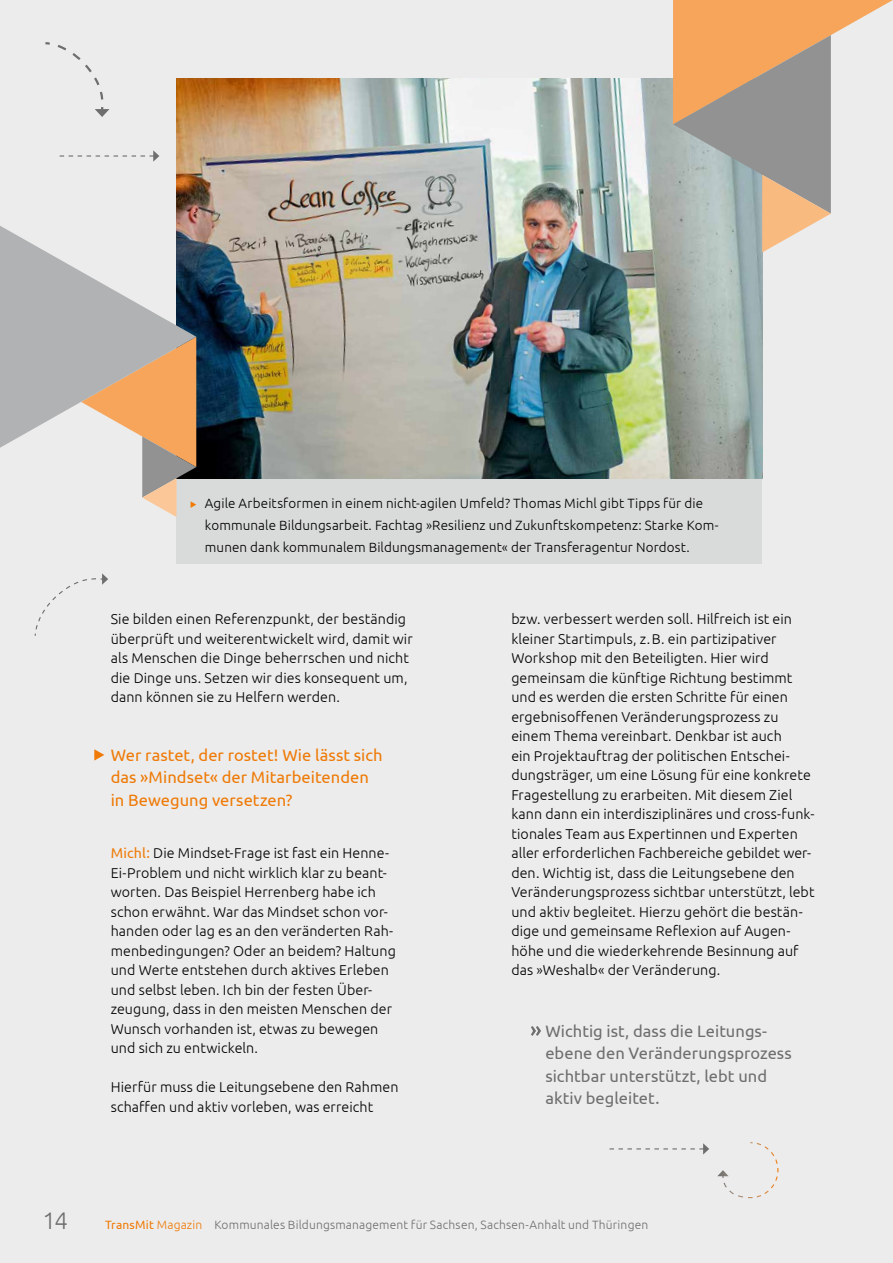
<style>
.page{position:relative;width:893px;height:1263px;background:#ececec}
.page>*{position:absolute;margin:0;border:0;box-sizing:border-box;transform-origin:0 0}
.t1{font:300 24px "Ubuntu";color:#6e6e6e}
.t2{font:16.5px/22.5px "Ubuntu";letter-spacing:.005em;color:#6e6e6e}
.t3{font:16.5px/22.5px "Ubuntu";letter-spacing:.005em;color:#ef7a06}
.t4{font:300 14.25px/19.5px "Ubuntu";letter-spacing:.005em;color:#000}
.t5{font:300 13.5px/21.9px "Ubuntu";letter-spacing:.01em;color:#000}
.t6{font:300 12px "Ubuntu";letter-spacing:.015em;color:#6e6e6e}
.s1{font-weight:400;color:#ef7a06}
.s2{color:#ef7a06}
</style>
<div class="page">
<svg style="left:531px;top:1026px;width:10px;height:10px"></svg>
<svg style="left:94px;top:749px;width:10px;height:12px"></svg>
<div style="left:176px;top:478px;width:586px;height:85px;background:#d9dada"></div>
<img style="left:176px;top:78px;width:586px;height:400px">
<svg style="left:673px;top:0;width:220px;height:252px"></svg>
<svg style="left:0;top:226px;width:196px;height:291px"></svg>
<svg style="left:45px;top:42px;width:64px;height:75px"></svg>
<svg style="left:60px;top:150px;width:99px;height:12px"></svg>
<svg style="left:609px;top:1143px;width:100px;height:11px"></svg>
<svg style="left:717px;top:1142px;width:62px;height:57px"></svg>
<svg style="left:34px;top:573px;width:74px;height:63px"></svg>
<p class="t5" style="left:205px;top:492px;width:515px">Agile Arbeitsformen in einem nicht-agilen Umfeld? Thomas Michl gibt Tipps für die kommunale Bildungsarbeit. Fachtag »Resilienz und Zukunftskompetenz: Starke Kom&shy;munen dank kommunalem Bildungsmanagement« der Transferagentur Nordost.</p>
<p class="t4" style="left:111px;top:609px;width:304px">Sie bilden einen Referenzpunkt, der beständig überprüft und weiterentwickelt wird, damit wir als Menschen die Dinge beherrschen und nicht die Dinge uns. Setzen wir dies konsequent um, dann können sie zu Helfern werden.</p>
<p class="t3" style="left:111px;top:743px;width:273px">Wer rastet, der rostet! Wie lässt sich das »Mindset« der Mitarbeitenden in Bewegung versetzen?</p>
<p class="t4" style="left:111px;top:843px;width:287px"><span class="s1">Michl:</span> Die Mindset-Frage ist fast ein Henne-Ei-Problem und nicht wirklich klar zu beant&shy;worten. Das Beispiel Herrenberg habe ich schon erwähnt. War das Mindset schon vor&shy;handen oder lag es an den veränderten Rah&shy;menbedingungen? Oder an beidem? Haltung und Werte entstehen durch aktives Erleben und selbst leben. Ich bin der festen Über&shy;zeugung, dass in den meisten Menschen der Wunsch vorhanden ist, etwas zu bewegen und sich zu entwickeln.</p>
<p class="t4" style="left:111px;top:1077px;width:289px">Hierfür muss die Leitungsebene den Rahmen schaffen und aktiv vorleben, was erreicht</p>
<p class="t4" style="left:511px;top:609px;width:305px">bzw. verbessert werden soll. Hilfreich ist ein kleiner Startimpuls, z.B. ein partizipativer Workshop mit den Beteiligten. Hier wird gemeinsam die künftige Richtung bestimmt und es werden die ersten Schritte für einen ergebnisoffenen Veränderungsprozess zu einem Thema vereinbart. Denkbar ist auch<br>ein Projektauftrag der politischen Entschei&shy;dungsträger, um eine Lösung für eine konkrete Fragestellung zu erarbeiten. Mit diesem Ziel kann dann ein interdisziplinäres und cross-funk&shy;tionales Team aus Expertinnen und Experten aller erforderlichen Fachbereiche gebildet wer&shy;den. Wichtig ist, dass die Leitungsebene den Veränderungsprozess sichtbar unterstützt, lebt und aktiv begleitet. Hierzu gehört die bestän&shy;dige und gemeinsame Reflexion auf Augen&shy;höhe und die wiederkehrende Besinnung auf das »Weshalb« der Veränderung.</p>
<p class="t2" style="left:545px;top:1019px;width:248px">Wichtig ist, dass die Leitungs&shy;ebene den Veränderungsprozess sichtbar unterstützt, lebt und aktiv begleitet.</p>
<h1 class="t1" style="left:43px;top:1206px;width:27px">14</h1>
<p class="t6" style="left:105px;top:1217px;width:545px"><span class="s1">TransMit</span> <span class="s2">Magazin</span> Kommunales Bildungsmanagement für Sachsen, Sachsen-Anhalt und Thüringen</p>
</div>
